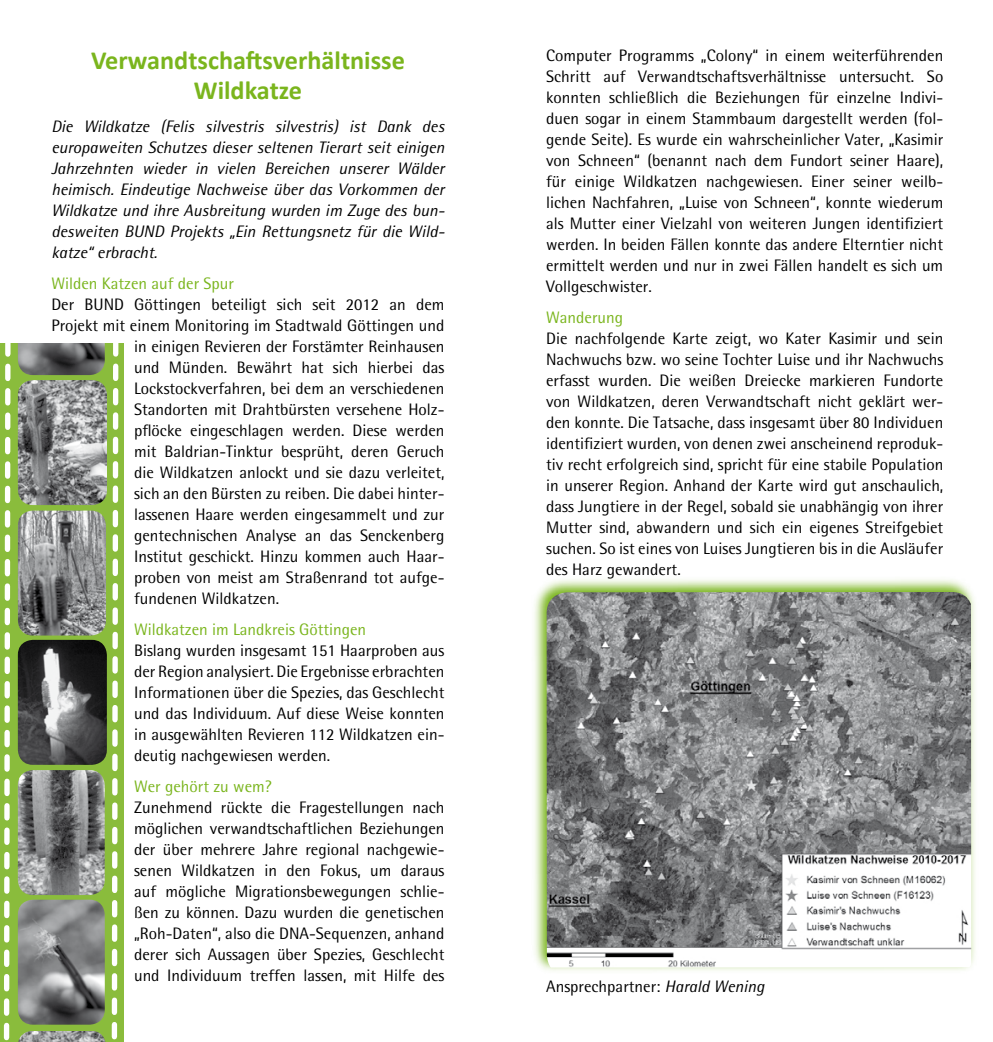
<style>
.page{position:relative;width:993px;height:1042px;background:#fff}
.page>*{position:absolute;margin:0;border:0;box-sizing:border-box;transform-origin:0 0}
.t1{font:700 26.25px/29.8px "Calibri";color:#7ab51d;text-align:center}
.t2{font:16.62px/21px "Agfa Rotis Semisans";color:#000;text-align:justify}
.t3{font:italic 16.62px/21px "Agfa Rotis Semisans";color:#000;text-align:justify}
.t4{font:16.62px "Agfa Rotis Semisans";color:#7ab51d}
.s1{font-style:italic}
</style>
<div class="page">
<div style="left:0;top:332px;width:124px;height:710px;background:#8abc3c"></div>
<svg style="left:3px;top:343px;width:8px;height:698px"></svg>
<img style="left:18px;top:899px;width:87px;height:125px;border-radius:15px">
<img style="left:18px;top:380px;width:89px;height:125px;border-radius:15px">
<img style="left:18px;top:510px;width:88px;height:125px;border-radius:15px">
<img style="left:18px;top:640px;width:89px;height:125px;border-radius:15px">
<img style="left:18px;top:770px;width:87px;height:125px;border-radius:15px">
<img style="left:18px;top:325px;width:87px;height:50px;border-radius:15px">
<img style="left:18px;top:1031px;width:33px;height:11px">
<div style="left:0;top:324px;width:129px;height:19px;background:#fff"></div>
<svg style="left:51px;top:343px;width:68px;height:699px"></svg>
<svg style="left:534px;top:579px;width:441px;height:392px"></svg>
<img style="left:546px;top:592px;width:424px;height:375px">
<svg style="left:545px;top:962px;width:220px;height:9px"></svg>
<h1 class="t1" style="left:91px;top:46px;width:315px">Verwandtschaftsverhältnisse<br>Wildkatze</h1>
<p class="t2" style="left:546px;top:45px;width:398px">Computer Programms „Colony“ in einem weiterführenden Schritt auf Verwandtschaftsverhältnisse untersucht. So konnten schließlich die Beziehungen für einzelne Indivi&shy;duen sogar in einem Stammbaum dargestellt werden (fol&shy;gende Seite). Es wurde ein wahrscheinlicher Vater, „Kasimir von Schneen“ (benannt nach dem Fundort seiner Haare), für einige Wildkatzen nachgewiesen. Einer seiner weilb&shy;lichen Nachfahren, „Luise von Schneen“, konnte wiederum als Mutter einer Vielzahl von weiteren Jungen identifiziert werden. In beiden Fällen konnte das andere Elterntier nicht ermittelt werden und nur in zwei Fällen handelt es sich um Vollgeschwister.</p>
<p class="t4" style="left:546px;top:308px;width:78px">Wanderung</p>
<p class="t2" style="left:546px;top:328px;width:398px">Die nachfolgende Karte zeigt, wo Kater Kasimir und sein Nachwuchs bzw. wo seine Tochter Luise und ihr Nachwuchs erfasst wurden. Die weißen Dreiecke markieren Fundorte von Wildkatzen, deren Verwandtschaft nicht geklärt wer&shy;den konnte. Die Tatsache, dass insgesamt über 80 Individuen identifiziert wurden, von denen zwei anscheinend reproduk&shy;tiv recht erfolgreich sind, spricht für eine stabile Population in unserer Region. Anhand der Karte wird gut anschaulich, dass Jungtiere in der Regel, sobald sie unabhängig von ihrer Mutter sind, abwandern und sich ein eigenes Streifgebiet suchen. So ist eines von Luises Jungtieren bis in die Ausläufer des Harz gewandert.</p>
<p class="t3" style="left:51px;top:115px;width:394px">Die Wildkatze (Felis silvestris silvestris) ist Dank des europaweiten Schutzes dieser seltenen Tierart seit einigen Jahrzehnten wieder in vielen Bereichen unserer Wälder heimisch. Eindeutige Nachweise über das Vorkommen der Wildkatze und ihre Ausbreitung wurden im Zuge des bun&shy;desweiten BUND Projekts „Ein Rettungsnetz für die Wild&shy;katze“ erbracht.</p>
<p class="t4" style="left:51px;top:273px;width:184px">Wilden Katzen auf der Spur</p>
<p class="t2" style="left:51px;top:293px;width:394px">Der BUND Göttingen beteiligt sich seit 2012 an dem</p>
<p class="t2" style="left:51px;top:314px;width:394px">Projekt mit einem Monitoring im Stadtwald Göttingen und</p>
<p class="t2" style="left:134px;top:335px;width:312px">in einigen Revieren der Forstämter Reinhausen</p>
<p class="t2" style="left:134px;top:356px;width:312px">und Münden. Bewährt hat sich hierbei das</p>
<p class="t2" style="left:134px;top:377px;width:312px">Lockstockverfahren, bei dem an verschiedenen</p>
<p class="t2" style="left:134px;top:398px;width:312px">Standorten mit Drahtbürsten versehene Holz-</p>
<p class="t2" style="left:134px;top:419px;width:312px">pflöcke eingeschlagen werden. Diese werden</p>
<p class="t2" style="left:134px;top:440px;width:312px">mit Baldrian-Tinktur besprüht, deren Geruch</p>
<p class="t2" style="left:134px;top:461px;width:312px">die Wildkatzen anlockt und sie dazu verleitet,</p>
<p class="t2" style="left:134px;top:482px;width:312px">sich an den Bürsten zu reiben. Die dabei hinter-</p>
<p class="t2" style="left:134px;top:503px;width:312px">lassenen Haare werden eingesammelt und zur</p>
<p class="t2" style="left:134px;top:524px;width:312px">gentechnischen Analyse an das Senckenberg</p>
<p class="t2" style="left:134px;top:545px;width:312px">Institut geschickt. Hinzu kommen auch Haar-</p>
<p class="t2" style="left:134px;top:566px;width:312px">proben von meist am Straßenrand tot aufge-</p>
<p class="t2" style="left:134px;top:587px;width:146px">fundenen Wildkatzen.</p>
<p class="t4" style="left:134px;top:619px;width:234px">Wildkatzen im Landkreis Göttingen</p>
<p class="t2" style="left:134px;top:639px;width:312px">Bislang wurden insgesamt 151 Haarproben aus der Region analysiert. Die Ergebnisse erbrachten Informationen über die Spezies, das Geschlecht und das Individuum. Auf diese Weise konnten in ausgewählten Revieren 112 Wildkatzen ein&shy;deutig nachgewiesen werden.</p>
<p class="t4" style="left:134px;top:776px;width:139px">Wer gehört zu wem?</p>
<p class="t2" style="left:134px;top:796px;width:312px">Zunehmend rückte die Fragestellungen nach möglichen verwandtschaftlichen Beziehungen der über mehrere Jahre regional nachgewie&shy;senen Wildkatzen in den Fokus, um daraus auf mögliche Migrationsbewegungen schlie&shy;ßen zu können. Dazu wurden die genetischen „Roh-Daten“, also die DNA-Sequenzen, anhand derer sich Aussagen über Spezies, Geschlecht und Individuum treffen lassen, mit Hilfe des</p>
<p class="t2" style="left:546px;top:976px;width:220px">Ansprechpartner: <span class="s1">Harald Wening</span></p>
</div>
